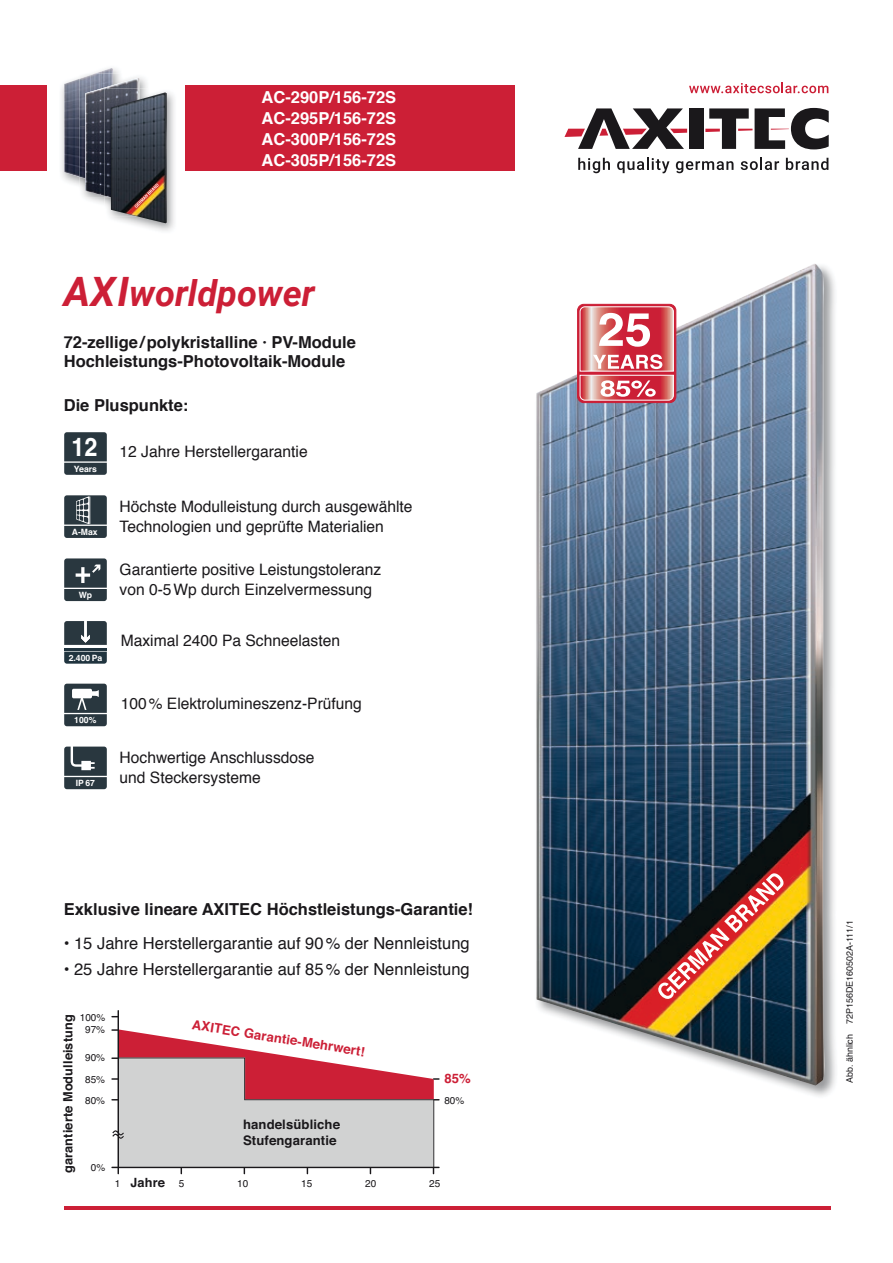
<style>
.page{position:relative;width:893px;height:1263px;background:#fff}
.page>*{position:absolute;margin:0;border:0;box-sizing:border-box;transform-origin:0 0}
.t1{font:italic 700 36px "Roboto";color:#cc1f36}
.t2{font:700 25.65px "Helvetica";color:#fff;scale:.91 1}
.t3{font:700 16.5px/19px "Helvetica";color:#1a181b}
.t4{font:16.5px "Helvetica";color:#1a181b}
.t5{font:700 16.5px/21px "Helvetica";color:#fff;text-align:justify}
.t6{font:15.75px/20.2px "Helvetica";color:#1a181b}
.t7{font:700 13.05px/15.8px "Helvetica";letter-spacing:.01em;color:#1a181b}
.t8{font:700 13.05px "Helvetica";color:#cc1f36}
.t9{font:700 12.75px "Helvetica";letter-spacing:.01em;color:#1a181b}
.t10{font:10.05px/21.3px "Helvetica";color:#1a181b;text-align:center}
.t11{font:9px "Helvetica";color:#1a181b}
.t12{font:700 8.7px "Helvetica";color:#fff}
.s1{font-size:40.5px}
</style>
<div class="page">
<div style="left:185px;top:85px;width:329px;height:86px;background:#cc1f36"></div>
<div style="left:0;top:85px;width:46px;height:86px;background:#cc1f36"></div>
<img style="left:64px;top:68px;width:49px;height:109px">
<img style="left:86px;top:77px;width:61px;height:127px">
<img style="left:79px;top:74px;width:44px;height:124px">
<img style="left:79px;top:74px;width:34px;height:52px">
<img style="left:79px;top:126px;width:6px;height:53px">
<img style="left:85px;top:78px;width:54px;height:118px">
<img style="left:131px;top:92px;width:43px;height:139px">
<img style="left:105px;top:88px;width:34px;height:117px">
<img style="left:111px;top:92px;width:56px;height:131px">
<img style="left:136px;top:184px;width:23px;height:22px">
<div style="left:689px;top:108px;width:14px;height:41px;background:#1a181b"></div>
<svg style="left:564px;top:108px;width:123px;height:41px"></svg>
<svg style="left:705px;top:108px;width:124px;height:41px"></svg>
<svg style="left:578px;top:158px;width:32px;height:15px"></svg>
<svg style="left:617px;top:158px;width:52px;height:15px"></svg>
<svg style="left:676px;top:161px;width:57px;height:12px"></svg>
<svg style="left:741px;top:158px;width:38px;height:12px"></svg>
<svg style="left:786px;top:158px;width:42px;height:12px"></svg>
<svg style="left:689px;top:83px;width:139px;height:10px"></svg>
<hr style="left:64px;top:1207px;width:767px;height:3px;background:#cc1f36">
<svg style="left:111px;top:1010px;width:329px;height:164px;fill:#d1d2d2"></svg>
<svg style="left:64px;top:432px;width:43px;height:43px;background:#334148"></svg>
<svg style="left:64px;top:558px;width:43px;height:43px;background:#424e55"></svg>
<svg style="left:64px;top:684px;width:43px;height:42px;background:#505c62"></svg>
<svg style="left:64px;top:495px;width:43px;height:43px;background:#445158"></svg>
<hr style="left:64px;top:648px;width:43px;height:2px;background:#20343f">
<svg style="left:64px;top:652px;width:43px;height:12px"></svg>
<svg style="left:64px;top:621px;width:43px;height:24px"></svg>
<svg style="left:64px;top:746px;width:43px;height:43px;background:#48545a"></svg>
<img style="left:786px;top:268px;width:50px;height:828px">
<img style="left:536px;top:264px;width:291px;height:822px">
<img style="left:667px;top:873px;width:117px;height:117px">
<div style="left:577px;top:304px;width:99px;height:99px;border:1px solid #cc1f36;border-radius:6px"></div>
<svg style="left:579px;top:306px;width:95px;height:95px"></svg>
<p class="t5" style="left:261px;top:87px;width:136px">AC-290P/156-72S AC-295P/156-72S AC-300P/156-72S AC-305P/156-72S</p>
<h1 class="t1" style="left:64px;top:268px;width:252px"><span class="s1">AXI</span>worldpower</h1>
<p class="t3" style="left:64px;top:333px;width:294px">72-zellige / polykristalline · PV-Module<br>Hochleistungs-Photovoltaik-Module</p>
<p class="t3" style="left:64px;top:396px;width:126px">Die Pluspunkte:</p>
<p class="t6" style="left:120px;top:442px;width:190px">12 Jahre Herstellergarantie</p>
<h2 class="t2" style="left:72px;top:426px;width:30px">12</h2>
<p class="t12" style="left:74px;top:462px;width:25px">Years</p>
<p class="t12" style="left:72px;top:525px;width:27px">A-Max</p>
<p class="t12" style="left:79px;top:588px;width:15px">Wp</p>
<p class="t12" style="left:69px;top:650px;width:35px">2.400 Pa</p>
<p class="t12" style="left:74px;top:713px;width:24px">100%</p>
<p class="t12" style="left:76px;top:776px;width:21px">IP 67</p>
<p class="t6" style="left:120px;top:497px;width:294px">Höchste Modulleistung durch ausgewählte<br>Technologien und geprüfte Materialien</p>
<p class="t6" style="left:120px;top:559px;width:263px">Garantierte positive Leistungstoleranz von 0-5 Wp durch Einzelvermessung</p>
<p class="t6" style="left:121px;top:631px;width:221px">Maximal 2400 Pa Schneelasten</p>
<p class="t6" style="left:121px;top:694px;width:243px">100 % Elektrolumineszenz-Prüfung</p>
<p class="t6" style="left:120px;top:748px;width:196px">Hochwertige Anschlussdose und Steckersysteme</p>
<p class="t3" style="left:64px;top:900px;width:411px">Exklusive lineare AXITEC Höchstleistungs-Garantie!</p>
<p class="t4" style="left:64px;top:930px;width:407px">• 15 Jahre Herstellergarantie auf 90 % der Nennleistung</p>
<p class="t4" style="left:64px;top:956px;width:407px">• 25 Jahre Herstellergarantie auf 85 % der Nennleistung</p>
<p class="t9" style="left:58px;top:1173px;width:160px;rotate:-90deg">garantierte Modulleistung</p>
<p class="t10" style="left:80px;top:1012px;width:27px;line-height:11.9px">100%<br>97%</p>
<p class="t10" style="left:85px;top:1047px;width:22px;text-align:justify">90% 85% 80%</p>
<p class="t10" style="left:91px;top:1157px;width:16px">0%</p>
<p class="t8" style="left:194px;top:1014px;width:176px;rotate:9deg">AXITEC Garantie-Mehrwert!</p>
<p class="t7" style="left:243px;top:1117px;width:98px">handelsübliche<br>Stufengarantie</p>
<p class="t8" style="left:444px;top:1068px;width:28px">85%</p>
<p class="t10" style="left:444px;top:1090px;width:22px">80%</p>
<p class="t9" style="left:130px;top:1172px;width:36px">Jahre</p>
<p class="t10" style="left:115px;top:1173px;width:7px">1</p>
<p class="t10" style="left:179px;top:1173px;width:7px">5</p>
<p class="t10" style="left:237px;top:1173px;width:13px">10</p>
<p class="t10" style="left:301px;top:1173px;width:13px">15</p>
<p class="t10" style="left:365px;top:1173px;width:13px">20</p>
<p class="t10" style="left:429px;top:1173px;width:13px">25</p>
<p class="t11" style="left:843px;top:1083px;width:164px;rotate:-90deg">Abb. ähnlich 72P156DE160502A-111/1</p>
</div>
